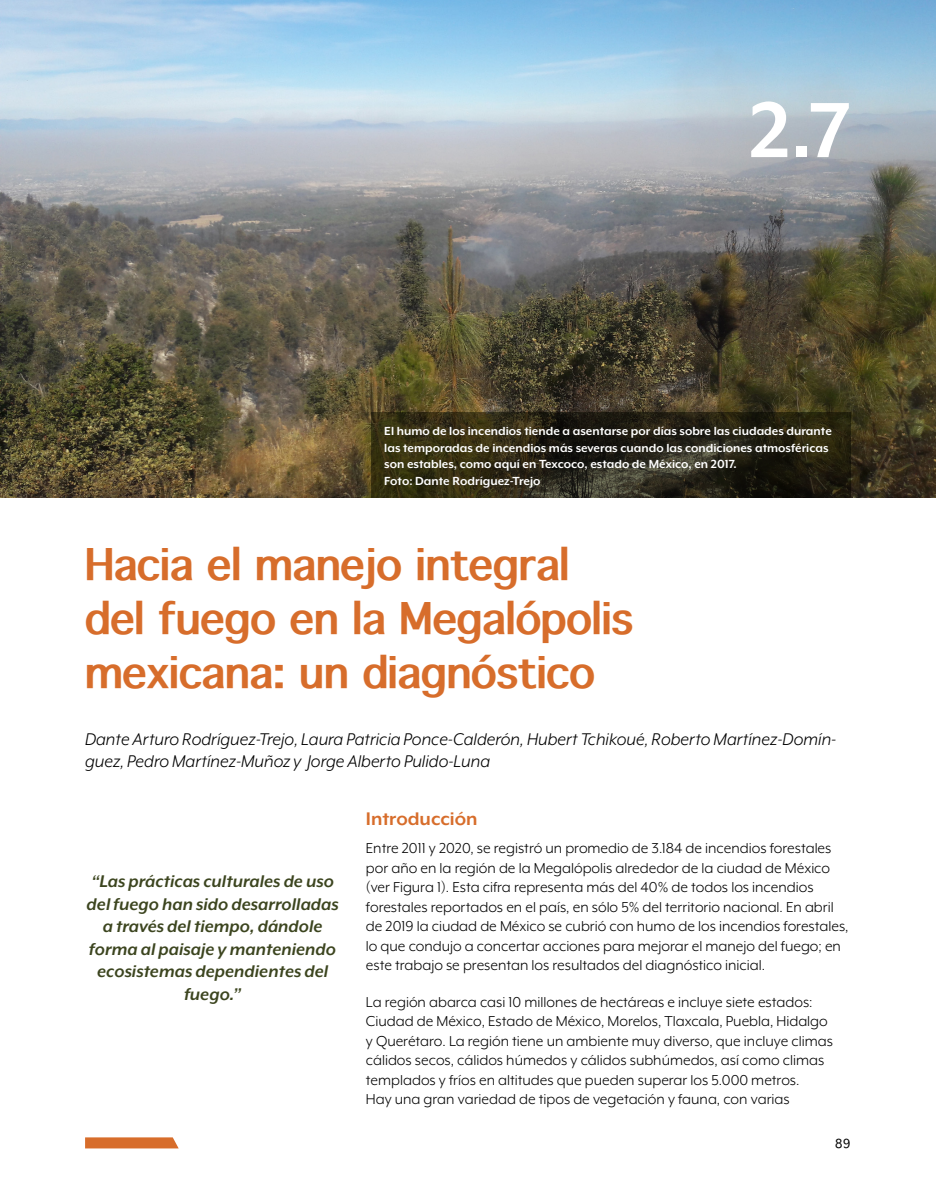
<style>
.page{position:relative;width:936px;height:1191px;background:#fff}
.page>*{position:absolute;margin:0;border:0;box-sizing:border-box;transform-origin:0 0}
.chapter-number{font:700 90px "Mr Eaves XL Mod OT";color:#fff}
.Title-article{font:700 42px/54px "Thonburi";color:#d76d2b}
.Heading_1{font:700 21px "Mr Eaves XL Mod OT";color:#d76d2b}
.Author{font:italic 19.5px/22.5px "Mr Eaves XL Mod OT";color:#000}
.t1{font:italic 700 19.5px/22.5px "Mr Eaves XL Mod OT";color:#3c451f;text-align:center}
.Body{font:16.5px/19.5px "Mr Eaves XL Mod OT";color:#000}
.Photo-caption{font:700 13.5px/16.5px "Mr Eaves XL Mod OT";color:#fff}
.t2{font:12px "Thonburi";color:#000}
</style>
<div class="page">
<svg style="left:85px;top:1137px;width:94px;height:11px"></svg>
<img style="left:0;top:0;width:935px;height:497px">
<svg style="left:371px;top:412px;width:479px;height:85px;background:#2b2615"></svg>
<p class="chapter-number" style="left:749px;top:85px;width:103px">2.7</p>
<p class="Photo-caption" style="left:384px;top:423px;width:449px">El humo de los incendios tiende a asentarse por días sobre las ciudades durante las temporadas de incendios más severas cuando las condiciones atmosféricas son estables, como aquí en Texcoco, estado de México, en 2017.<br>Foto: Dante Rodríguez-Trejo</p>
<p class="Title-article" style="left:85px;top:538px;width:549px">Hacia el manejo integral del fuego en la Megalópolis mexicana: un diagnóstico</p>
<p class="Author" style="left:85px;top:727px;width:752px">Dante Arturo Rodríguez-Trejo, Laura Patricia Ponce-Calderón, Hubert Tchikoué, Roberto Martínez-Domín&shy;guez, Pedro Martínez-Muñoz y Jorge Alberto Pulido-Luna</p>
<p class="t1" style="left:87px;top:870px;width:254px">“Las prácticas culturales de uso del fuego han sido desarrolladas a través del tiempo, dándole forma al paisaje y manteniendo ecosistemas dependientes del fuego.”</p>
<p class="Heading_1" style="left:366px;top:808px;width:113px">Introducción</p>
<p class="Body" style="left:366px;top:838px;width:484px">Entre 2011 y 2020, se registró un promedio de 3.184 de incendios forestales por año en la región de la Megalópolis alrededor de la ciudad de México (ver Figura 1). Esta cifra representa más del 40% de todos los incendios forestales reportados en el país, en sólo 5% del territorio nacional. En abril de 2019 la ciudad de México se cubrió con humo de los incendios forestales, lo que condujo a concertar acciones para mejorar el manejo del fuego; en este trabajo se presentan los resultados del diagnóstico inicial.</p>
<p class="Body" style="left:366px;top:991px;width:468px">La región abarca casi 10 millones de hectáreas e incluye siete estados:<br>Ciudad de México, Estado de México, Morelos, Tlaxcala, Puebla, Hidalgo y Querétaro. La región tiene un ambiente muy diverso, que incluye climas cálidos secos, cálidos húmedos y cálidos subhúmedos, así como climas templados y fríos en altitudes que pueden superar los 5.000 metros.<br>Hay una gran variedad de tipos de vegetación y fauna, con varias</p>
<p class="t2" style="left:834px;top:1137px;width:17px">89</p>
</div>
